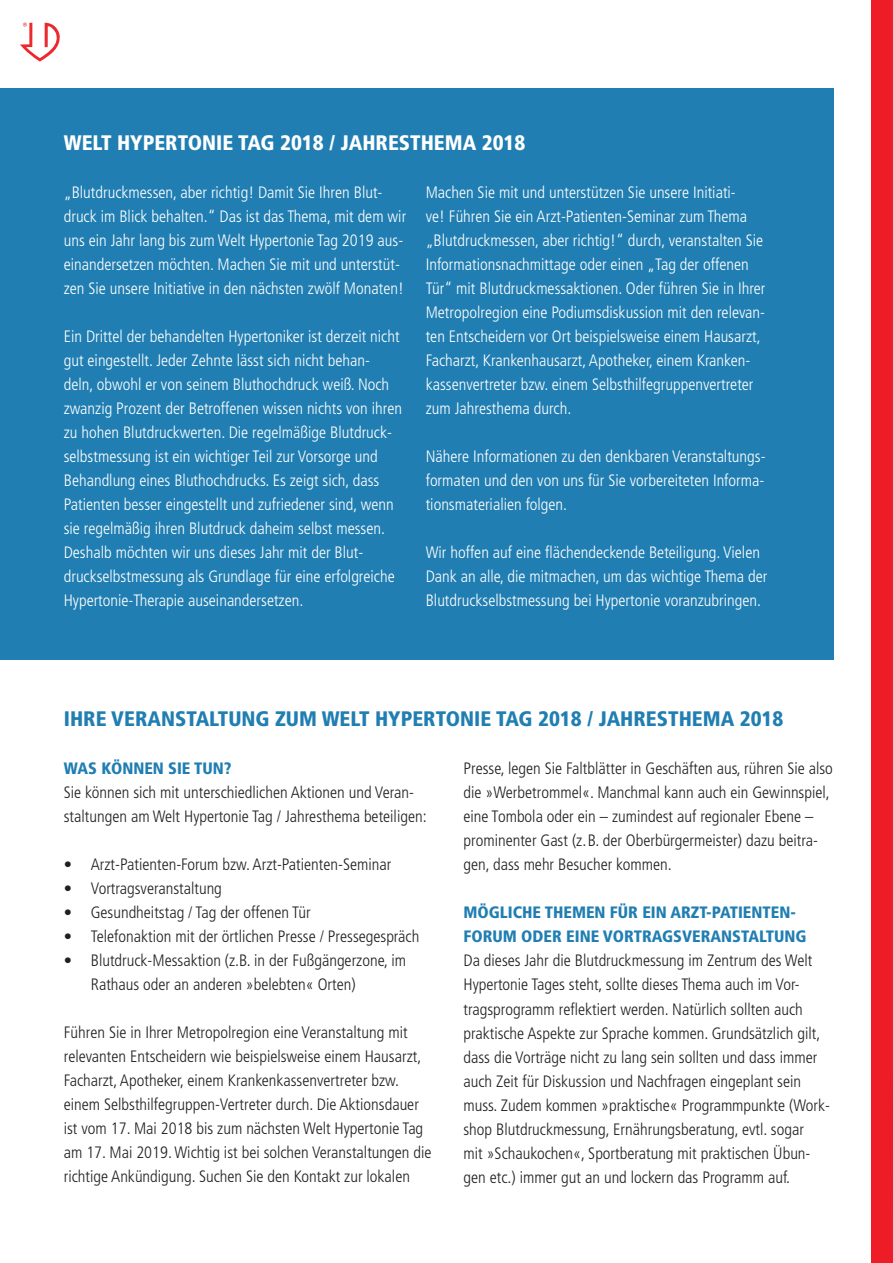
<style>
.page{position:relative;width:893px;height:1263px;background:#fff}
.page>*{position:absolute;margin:0;border:0;box-sizing:border-box;transform-origin:0 0}
.t1{font:900 condensed 21px "Frutiger LT Std";color:#207eb2}
.t2{font:900 condensed 21px "Frutiger LT Std";color:#fff}
.t3{font:300 condensed 16.5px/24px "Frutiger LT Std";color:#fff}
.t4{font:300 condensed 16.5px/24px "Frutiger LT Std";color:#231f20}
.t5{font:900 condensed 16.5px/24px "Frutiger LT Std";color:#207eb2}
</style>
<div class="page">
<div style="left:872px;top:0;width:21px;height:1263px;background:#ee1c27"></div>
<div style="left:0;top:88px;width:833px;height:571px;background:#207eb2"></div>
<svg style="left:20px;top:23px;width:40px;height:38px"></svg>
<p class="t2" style="left:64px;top:130px;width:463px">WELT HYPERTONIE TAG 2018 / JAHRESTHEMA 2018</p>
<p class="t3" style="left:64px;top:181px;width:344px">„Blutdruckmessen, aber richtig! Damit Sie Ihren Blut&shy;druck im Blick behalten.“ Das ist das Thema, mit dem wir uns ein Jahr lang bis zum Welt Hypertonie Tag 2019 aus&shy;einandersetzen möchten. Machen Sie mit und unterstüt&shy;zen Sie unsere Initiative in den nächsten zwölf Monaten!</p>
<p class="t3" style="left:64px;top:325px;width:340px">Ein Drittel der behandelten Hypertoniker ist derzeit nicht gut eingestellt. Jeder Zehnte lässt sich nicht behan&shy;deln, obwohl er von seinem Bluthochdruck weiß. Noch zwanzig Prozent der Betroffenen wissen nichts von ihren zu hohen Blutdruckwerten. Die regelmäßige Blutdruck&shy;selbstmessung ist ein wichtiger Teil zur Vorsorge und Behandlung eines Bluthochdrucks. Es zeigt sich, dass Patienten besser eingestellt und zufriedener sind, wenn sie regelmäßig ihren Blutdruck daheim selbst messen.<br>Deshalb möchten wir uns dieses Jahr mit der Blut&shy;druckselbstmessung als Grundlage für eine erfolgreiche Hypertonie-Therapie auseinandersetzen.</p>
<p class="t3" style="left:426px;top:181px;width:341px">Machen Sie mit und unterstützen Sie unsere Initiati-<br>ve! Führen Sie ein Arzt-Patienten-Seminar zum Thema „Blutdruckmessen, aber richtig!“ durch, veranstalten Sie Informationsnachmittage oder einen „Tag der offenen Tür“ mit Blutdruckmessaktionen. Oder führen Sie in Ihrer Metropolregion eine Podiumsdiskussion mit den relevan&shy;ten Entscheidern vor Ort beispielsweise einem Hausarzt, Facharzt, Krankenhausarzt, Apotheker, einem Kranken&shy;kassenvertreter bzw. einem Selbsthilfegruppenvertreter zum Jahresthema durch.</p>
<p class="t3" style="left:426px;top:445px;width:341px;text-align:justify">Nähere Informationen zu den denkbaren Veranstaltungs&shy;formaten und den von uns für Sie vorbereiteten Informa&shy;tionsmaterialien folgen.</p>
<p class="t3" style="left:426px;top:541px;width:343px">Wir hoffen auf eine flächendeckende Beteiligung. Vielen<br>Dank an alle, die mitmachen, um das wichtige Thema der<br>Blutdruckselbstmessung bei Hypertonie voranzubringen.</p>
<p class="t1" style="left:64px;top:706px;width:721px">IHRE VERANSTALTUNG ZUM WELT HYPERTONIE TAG 2018 / JAHRESTHEMA 2018</p>
<p class="t5" style="left:64px;top:756px;width:169px">WAS KÖNNEN SIE TUN?</p>
<p class="t4" style="left:64px;top:781px;width:364px">Sie können sich mit unterschiedlichen Aktionen und Veran&shy;staltungen am Welt Hypertonie Tag / Jahresthema beteiligen:</p>
<p class="t4" style="left:64px;top:853px;width:329px">• Arzt-Patienten-Forum bzw. Arzt-Patienten-Seminar</p>
<p class="t4" style="left:64px;top:877px;width:160px">• Vortragsveranstaltung</p>
<p class="t4" style="left:64px;top:901px;width:248px">• Gesundheitstag / Tag der offenen Tür</p>
<p class="t4" style="left:64px;top:925px;width:357px">• Telefonaktion mit der örtlichen Presse / Pressegespräch</p>
<p class="t4" style="left:91px;top:949px;width:317px;text-indent:-27px">• Blutdruck-Messaktion (z.B. in der Fußgängerzone, im<br>Rathaus oder an anderen »belebten« Orten)</p>
<p class="t4" style="left:64px;top:1021px;width:369px">Führen Sie in Ihrer Metropolregion eine Veranstaltung mit relevanten Entscheidern wie beispielsweise einem Hausarzt, Facharzt, Apotheker, einem Krankenkassenvertreter bzw. einem Selbsthilfegruppen-Vertreter durch. Die Aktionsdauer ist vom 17. Mai 2018 bis zum nächsten Welt Hypertonie Tag am 17. Mai 2019. Wichtig ist bei solchen Veranstaltungen die richtige Ankündigung. Suchen Sie den Kontakt zur lokalen</p>
<p class="t4" style="left:463px;top:757px;width:371px">Presse, legen Sie Faltblätter in Geschäften aus, rühren Sie also die »Werbetrommel«. Manchmal kann auch ein Gewinnspiel, eine Tombola oder ein – zumindest auf regionaler Ebene – prominenter Gast (z.B. der Oberbürgermeister) dazu beitra&shy;gen, dass mehr Besucher kommen.</p>
<p class="t5" style="left:463px;top:901px;width:344px">MÖGLICHE THEMEN FÜR EIN ARZT-PATIENTEN-<br>FORUM ODER EINE VORTRAGSVERANSTALTUNG</p>
<p class="t4" style="left:463px;top:949px;width:368px">Da dieses Jahr die Blutdruckmessung im Zentrum des Welt Hypertonie Tages steht, sollte dieses Thema auch im Vor&shy;tragsprogramm reflektiert werden. Natürlich sollten auch praktische Aspekte zur Sprache kommen. Grundsätzlich gilt, dass die Vorträge nicht zu lang sein sollten und dass immer auch Zeit für Diskussion und Nachfragen eingeplant sein muss. Zudem kommen »praktische« Programmpunkte (Work&shy;shop Blutdruckmessung, Ernährungsberatung, evtl. sogar<br>mit »Schaukochen«, Sportberatung mit praktischen Übun&shy;gen etc.) immer gut an und lockern das Programm auf.</p>
</div>
